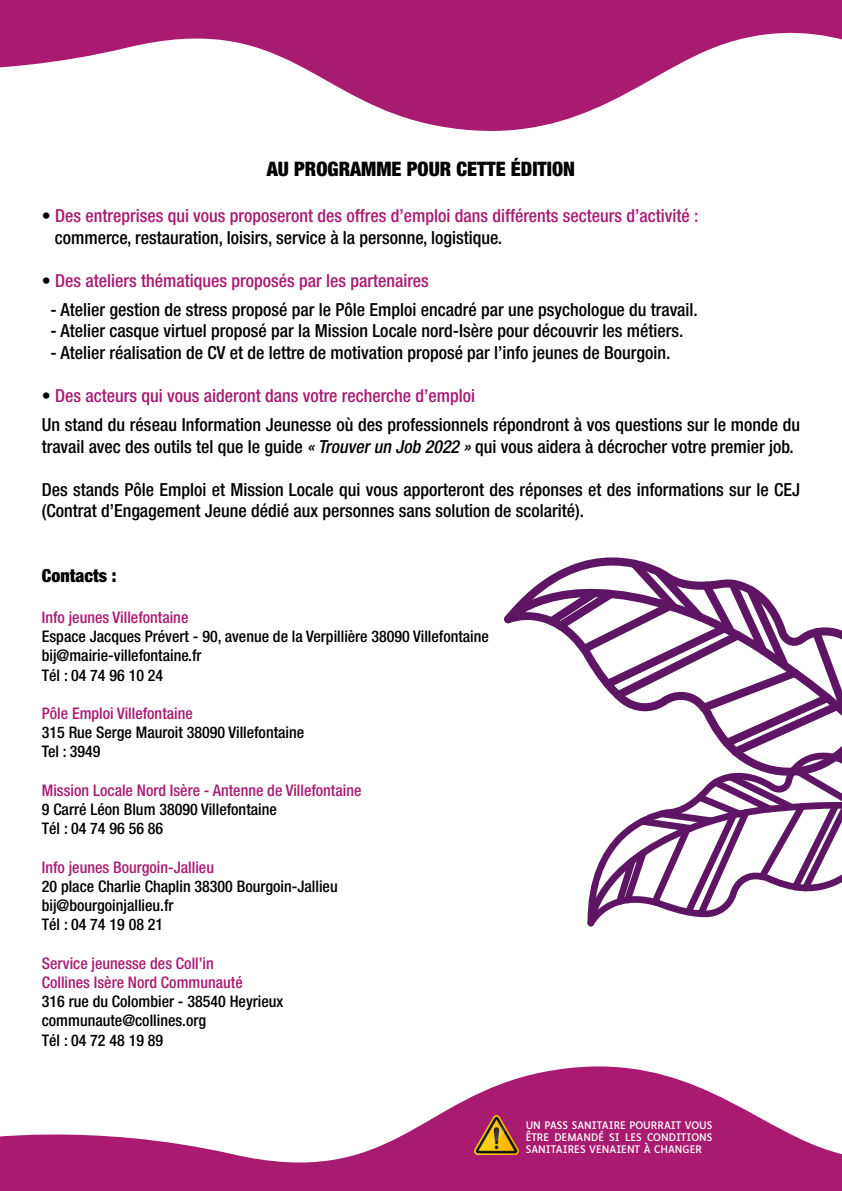
<style>
.page{position:relative;width:842px;height:1191px;background:#fff}
.page>*{position:absolute;margin:0;border:0;box-sizing:border-box;transform-origin:0 0}
.t1{font:900 condensed 20px "Helvetica Neue";color:#000}
.t2{font:500 condensed 18px/28.8px "Helvetica Neue";color:#000}
.t3{font:500 condensed 18px/21.6px "Helvetica Neue";color:#a81b71}
.t4{font:900 condensed 18px "Helvetica Neue";color:#000}
.t5{font:500 condensed 16px/19.2px "Helvetica Neue";color:#000}
.t6{font:500 condensed 16px/19.2px "Helvetica Neue";color:#a81b71}
.t7{font:10px/12px "Luciole";color:#fff;text-align:justify}
.s1{color:#000}
.s2{color:#a81b71}
.s3{font-style:italic}
</style>
<div class="page">
<svg style="left:0;top:0;width:842px;height:131px;fill:#a91a71"></svg>
<svg style="left:587px;top:786px;width:255px;height:140px"></svg>
<svg style="left:594px;top:557px;width:248px;height:229px"></svg>
<svg style="left:504px;top:578px;width:43px;height:46px"></svg>
<svg style="left:547px;top:559px;width:295px;height:197px"></svg>
<svg style="left:0;top:1066px;width:842px;height:125px;fill:#a91a71"></svg>
<img style="left:474px;top:1115px;width:44px;height:39px">
<p class="t1" style="left:267px;top:157px;width:309px">AU PROGRAMME POUR CETTE ÉDITION</p>
<p class="t3" style="left:55px;top:205px;width:645px;text-indent:-13px"><span class="s1">•</span> Des entreprises qui vous proposeront des offres d’emploi dans différents secteurs d’activité : <span class="s1">commerce, restauration, loisirs, service à la personne, logistique.</span></p>
<p class="t3" style="left:42px;top:269px;width:389px"><span class="s1">•</span> Des ateliers thématiques proposés par les partenaires</p>
<p class="t2" style="left:42px;top:295px;width:657px">→ - Atelier gestion de stress proposé par le Pôle Emploi encadré par une psychologue du travail.</p>
<p class="t2" style="left:42px;top:316px;width:643px">→ - Atelier casque virtuel proposé par la Mission Locale nord-Isère pour découvrir les métiers.</p>
<p class="t2" style="left:42px;top:338px;width:630px">→ - Atelier réalisation de CV et de lettre de motivation proposé par l’info jeunes de Bourgoin.</p>
<p class="t2" style="left:42px;top:381px;width:760px">• <span class="s2">Des acteurs qui vous aideront dans votre recherche d’emploi<br></span>Un stand du réseau Information Jeunesse où des professionnels répondront à vos questions sur le monde du</p>
<p class="t2" style="left:42px;top:431px;width:753px">travail avec des outils tel que le guide <span class="s3">« Trouverun Job 2022 »</span> qui vous aidera à décrocher votre premier job.</p>
<p class="t2" style="left:42px;top:478px;width:760px;line-height:21.6px">Des stands Pôle Emploi et Mission Locale qui vous apporteront des réponses et des informations sur le CEJ (Contrat d’Engagement Jeune dédié aux personnes sans solution de scolarité).</p>
<p class="t4" style="left:42px;top:564px;width:76px">Contacts :</p>
<p class="t6" style="left:42px;top:607px;width:148px">Info jeunes Villefontaine</p>
<p class="t5" style="left:42px;top:626px;width:449px">Espace Jacques Prévert - 90, avenue de la Verpillière 38090 Villefontaine bij@mairie-villefontaine.fr<br>Tél : 04 74 96 10 24</p>
<p class="t6" style="left:42px;top:703px;width:153px">Pôle Emploi Villefontaine</p>
<p class="t5" style="left:42px;top:722px;width:264px">315 Rue Serge Mauroit 38090 Villefontaine<br>Tel : 3949</p>
<p class="t6" style="left:42px;top:780px;width:321px">Mission Locale Nord Isère - Antenne de Villefontaine</p>
<p class="t5" style="left:42px;top:799px;width:237px">9 Carré Léon Blum 38090 Villefontaine<br>Tél : 04 74 96 56 86</p>
<p class="t6" style="left:42px;top:857px;width:174px">Info jeunes Bourgoin-Jallieu</p>
<p class="t5" style="left:42px;top:876px;width:297px">20 place Charlie Chaplin 38300 Bourgoin-Jallieu bij@bourgoinjallieu.fr<br>Tél : 04 74 19 08 21</p>
<p class="t6" style="left:42px;top:953px;width:202px">Service jeunesse des Coll’in<br>Collines Isère Nord Communauté</p>
<p class="t5" style="left:42px;top:991px;width:243px">316 rue du Colombier - 38540 Heyrieux communaute@collines.org<br>Tél : 04 72 48 19 89</p>
<p class="t7" style="left:526px;top:1118px;width:188px">UN PASS SANITAIRE POURRAIT VOUS ÊTRE DEMANDÉ SI LES CONDITIONS SANITAIRES VENAIENT À CHANGER</p>
</div>
